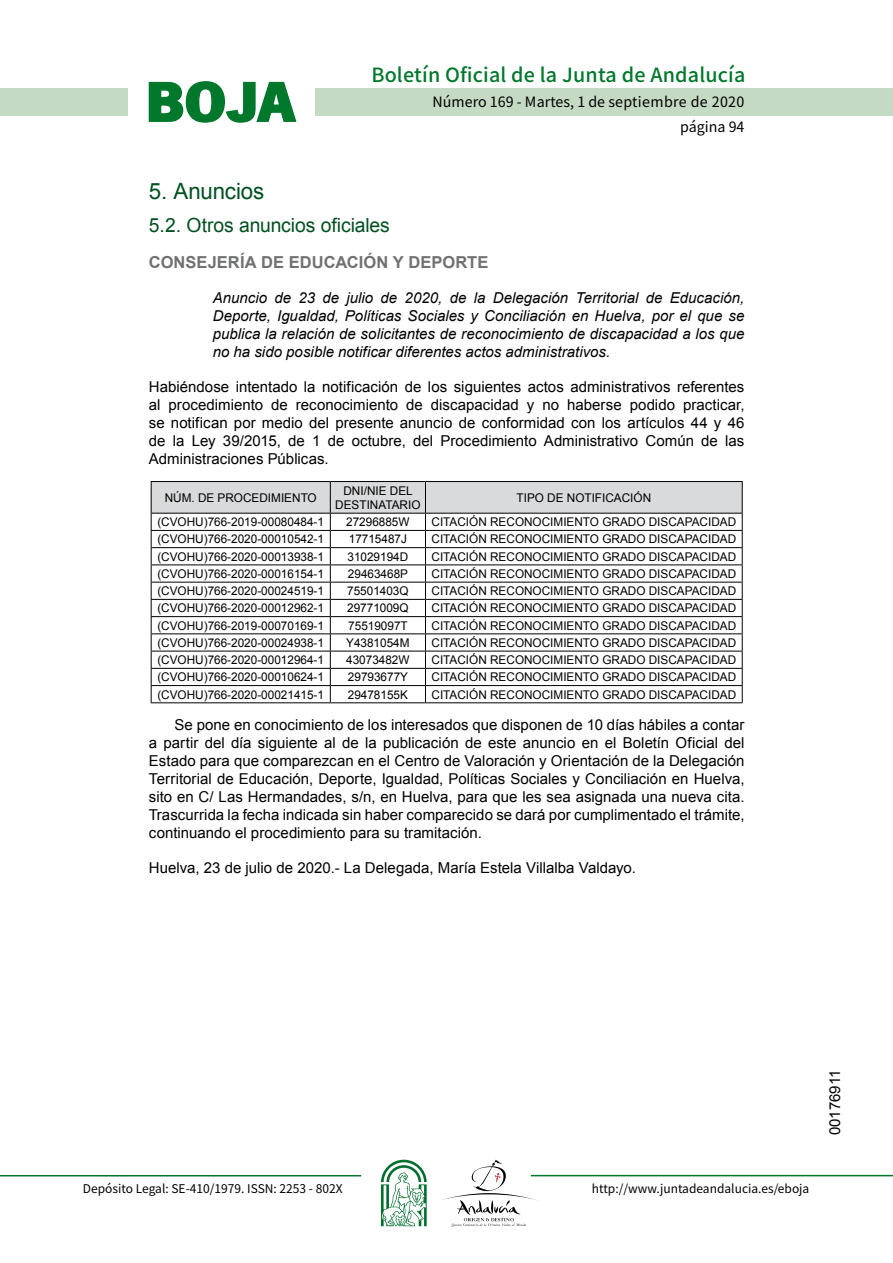
<style>
.page{position:relative;width:893px;height:1263px;background:#fff}
.page>*{position:absolute;margin:0;border:0;box-sizing:border-box;transform-origin:0 0}
.t1{font:700 57.75px "News Got T";color:#00782c;scale:1.14 1}
.t2{font:22.5px "Arial";letter-spacing:-.005em;color:#00501f}
.t3{font:500 19.5px "Noto Sans HK";letter-spacing:.01em;color:#00782c}
.t4{font:19.5px "Arial";letter-spacing:-.005em;color:#00501f}
.t5{font:700 16.5px "Arial";color:#707173}
.t6{font:15px/18px "Arial";color:#000;text-align:justify}
.t7{font:italic 15px/18px "Arial";color:#000;text-align:justify}
.t8{font:14.25px/24.5px "Noto Sans HK";color:#000;text-align:right}
.t9{font:12px/14.4px "Arial";color:#000;text-align:center}
.t10{font:12px "Noto Sans HK";color:#000}
</style>
<div class="page">
<div style="left:315px;top:88px;width:577px;height:28px;background:#c5dac3"></div>
<div style="left:0;top:88px;width:128px;height:28px;background:#c5dac3"></div>
<hr style="left:0;top:1175px;width:361px;height:2px;background:#00782c">
<hr style="left:531px;top:1175px;width:361px;height:1px;background:#00782c">
<svg style="left:148px;top:81px;width:149px;height:42px"></svg>
<svg style="left:442px;top:1160px;width:100px;height:67px"></svg>
<svg style="left:381px;top:1160px;width:45px;height:66px"></svg>
<hr style="left:151px;top:481px;width:179px;height:1px;background:#000">
<hr style="left:330px;top:481px;width:95px;height:1px;background:#000">
<hr style="left:425px;top:481px;width:317px;height:1px;background:#000">
<svg style="left:151px;top:482px;width:591px;height:220px"></svg>
<hr style="left:151px;top:702px;width:179px;height:1px;background:#000">
<hr style="left:330px;top:702px;width:95px;height:1px;background:#000">
<hr style="left:425px;top:702px;width:317px;height:1px;background:#000">
<h1 class="t1" style="left:145px;top:68px;width:133px">BOJA</h1>
<h3 class="t3" style="left:371px;top:64px;width:375px">Boletín Oficial de la Junta de Andalucía</h3>
<p class="t8" style="left:432px;top:90px;width:313px">Número 169 - Martes, 1 de septiembre de 2020 página 94</p>
<h2 class="t2" style="left:149px;top:177px;width:117px">5. Anuncios</h2>
<h3 class="t4" style="left:149px;top:212px;width:242px">5.2. Otros anuncios oficiales</h3>
<h3 class="t5" style="left:149px;top:251px;width:341px">CONSEJERÍA DE EDUCACIÓN Y DEPORTE</h3>
<p class="t7" style="left:213px;top:289px;width:533px">Anuncio de 23 de julio de 2020, de la Delegación Territorial de Educación, Deporte, Igualdad, Políticas Sociales y Conciliación en Huelva, por el que se publica la relación de solicitantes de reconocimiento de discapacidad a los que no ha sido posible notificar diferentes actos administrativos.</p>
<p class="t6" style="left:149px;top:378px;width:597px">Habiéndose intentado la notificación de los siguientes actos administrativos referentes al procedimiento de reconocimiento de discapacidad y no haberse podido practicar, se notifican por medio del presente anuncio de conformidad con los artículos 44 y 46 de la Ley 39/2015, de 1 de octubre, del Procedimiento Administrativo Común de las Administraciones Públicas.</p>
<p class="t9" style="left:165px;top:490px;width:154px">NÚM. DE PROCEDIMIENTO</p>
<p class="t9" style="left:335px;top:483px;width:87px">DNI/NIE DEL<br>DESTINATARIO</p>
<p class="t9" style="left:516px;top:490px;width:136px">TIPO DE NOTIFICACIÓN</p>
<p class="t9" style="left:157px;top:515px;width:168px">(CVOHU)766-2019-00080484-1</p>
<p class="t9" style="left:346px;top:515px;width:65px">27296885W</p>
<p class="t9" style="left:431px;top:515px;width:306px">CITACIÓN RECONOCIMIENTO GRADO DISCAPACIDAD</p>
<p class="t9" style="left:157px;top:532px;width:168px">(CVOHU)766-2020-00010542-1</p>
<p class="t9" style="left:349px;top:532px;width:60px">17715487J</p>
<p class="t9" style="left:431px;top:532px;width:306px">CITACIÓN RECONOCIMIENTO GRADO DISCAPACIDAD</p>
<p class="t9" style="left:157px;top:549px;width:168px">(CVOHU)766-2020-00013938-1</p>
<p class="t9" style="left:347px;top:549px;width:62px">31029194D</p>
<p class="t9" style="left:431px;top:549px;width:306px">CITACIÓN RECONOCIMIENTO GRADO DISCAPACIDAD</p>
<p class="t9" style="left:157px;top:567px;width:168px">(CVOHU)766-2020-00016154-1</p>
<p class="t9" style="left:348px;top:567px;width:62px">29463468P</p>
<p class="t9" style="left:431px;top:567px;width:306px">CITACIÓN RECONOCIMIENTO GRADO DISCAPACIDAD</p>
<p class="t9" style="left:157px;top:584px;width:168px">(CVOHU)766-2020-00024519-1</p>
<p class="t9" style="left:347px;top:584px;width:63px">75501403Q</p>
<p class="t9" style="left:431px;top:584px;width:306px">CITACIÓN RECONOCIMIENTO GRADO DISCAPACIDAD</p>
<p class="t9" style="left:157px;top:601px;width:168px">(CVOHU)766-2020-00012962-1</p>
<p class="t9" style="left:347px;top:601px;width:63px">29771009Q</p>
<p class="t9" style="left:431px;top:601px;width:306px">CITACIÓN RECONOCIMIENTO GRADO DISCAPACIDAD</p>
<p class="t9" style="left:157px;top:618px;width:168px">(CVOHU)766-2019-00070169-1</p>
<p class="t9" style="left:348px;top:618px;width:61px">75519097T</p>
<p class="t9" style="left:431px;top:618px;width:306px">CITACIÓN RECONOCIMIENTO GRADO DISCAPACIDAD</p>
<p class="t9" style="left:157px;top:636px;width:168px">(CVOHU)766-2020-00024938-1</p>
<p class="t9" style="left:346px;top:636px;width:65px">Y4381054M</p>
<p class="t9" style="left:431px;top:636px;width:306px">CITACIÓN RECONOCIMIENTO GRADO DISCAPACIDAD</p>
<p class="t9" style="left:157px;top:653px;width:168px">(CVOHU)766-2020-00012964-1</p>
<p class="t9" style="left:346px;top:653px;width:65px">43073482W</p>
<p class="t9" style="left:431px;top:653px;width:306px">CITACIÓN RECONOCIMIENTO GRADO DISCAPACIDAD</p>
<p class="t9" style="left:157px;top:670px;width:168px">(CVOHU)766-2020-00010624-1</p>
<p class="t9" style="left:348px;top:670px;width:62px">29793677Y</p>
<p class="t9" style="left:431px;top:670px;width:306px">CITACIÓN RECONOCIMIENTO GRADO DISCAPACIDAD</p>
<p class="t9" style="left:157px;top:687px;width:168px">(CVOHU)766-2020-00021415-1</p>
<p class="t9" style="left:348px;top:687px;width:62px">29478155K</p>
<p class="t9" style="left:431px;top:687px;width:306px">CITACIÓN RECONOCIMIENTO GRADO DISCAPACIDAD</p>
<p class="t6" style="left:149px;top:716px;width:597px;text-indent:26px">Se pone en conocimiento de los interesados que disponen de 10 días hábiles a contar a partir del día siguiente al de la publicación de este anuncio en el Boletín Oficial del Estado para que comparezcan en el Centro de Valoración y Orientación de la Delegación Territorial de Educación, Deporte, Igualdad, Políticas Sociales y Conciliación en Huelva, sito en C/ Las Hermandades, s/n, en Huelva, para que les sea asignada una nueva cita.<br>Trascurrida la fecha indicada sin haber comparecido se dará por cumplimentado el trámite, continuando el procedimiento para su tramitación.</p>
<p class="t6" style="left:149px;top:859px;width:488px">Huelva, 23 de julio de 2020.- La Delegada, María Estela Villalba Valdayo.</p>
<p class="t10" style="left:83px;top:1181px;width:261px">Depósito Legal: SE-410/1979. ISSN: 2253 - 802X</p>
<p class="t10" style="left:592px;top:1181px;width:219px">http://www.juntadeandalucia.es/eboja</p>
<p class="t6" style="left:826px;top:1135px;width:67px;rotate:-90deg">00176911</p>
</div>
